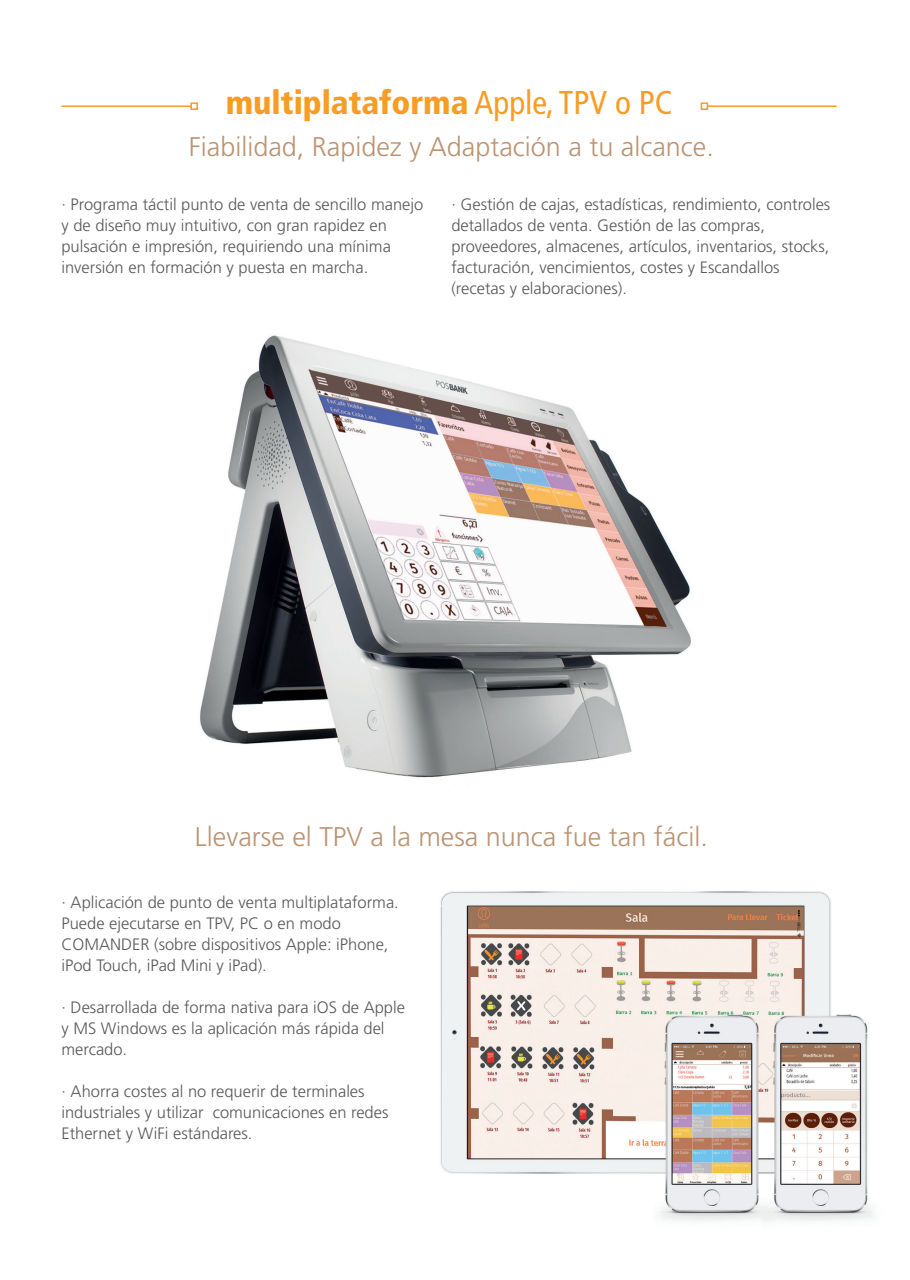
<style>
.page{position:relative;width:910px;height:1280px;background:#fff}
.page>*{position:absolute;margin:0;border:0;box-sizing:border-box;transform-origin:0 0}
.t1{font:900 condensed 33px "Frutiger LT Std";color:#f89c23}
.t2{font:300 27px "Frutiger LT Std";color:#ba9372}
.t3{font:300 16.5px/21px "Frutiger LT Std";color:#57585a}
.s1{font-weight:400}
</style>
<div class="page">
<img style="left:200px;top:335px;width:491px;height:443px">
<hr style="left:61px;top:105px;width:130px;height:2px;background:#f89c23">
<div style="left:190px;top:102px;width:8px;height:8px;border:2px solid #f89c23"></div>
<hr style="left:707px;top:105px;width:130px;height:2px;background:#f89c23">
<div style="left:701px;top:102px;width:7px;height:8px;border:2px solid #f89c23"></div>
<img style="left:440px;top:891px;width:434px;height:331px">
<p class="t1" style="left:226px;top:83px;width:448px">multiplataforma <span class="s1">Apple, TPV o PC</span></p>
<p class="t2" style="left:189px;top:131px;width:527px">Fiabilidad, Rapidez y Adaptación a tu alcance.</p>
<p class="t3" style="left:61px;top:194px;width:363px">· Programa táctil punto de venta de sencillo manejo y de diseño muy intuitivo, con gran rapidez en pulsación e impresión, requiriendo una mínima inversión en formación y puesta en marcha.</p>
<p class="t3" style="left:451px;top:194px;width:380px">· Gestión de cajas, estadísticas, rendimiento, controles detallados de venta. Gestión de las compras, proveedores, almacenes, artículos, inventarios, stocks, facturación, vencimientos, costes y Escandallos (recetas y elaboraciones).</p>
<p class="t2" style="left:195px;top:821px;width:514px">Llevarse el TPV a la mesa nunca fue tan fácil.</p>
<p class="t3" style="left:61px;top:892px;width:339px">· Aplicación de punto de venta multiplataforma.<br>Puede ejecutarse en TPV, PC o en modo COMANDER (sobre dispositivos Apple: iPhone, iPod Touch, iPad Mini y iPad).</p>
<p class="t3" style="left:61px;top:997px;width:345px">· Desarrollada de forma nativa para iOS de Apple y MS Windows es la aplicación más rápida del mercado.</p>
<p class="t3" style="left:61px;top:1081px;width:328px">· Ahorra costes al no requerir de terminales industriales y utilizar comunicaciones en redes<br>Ethernet y WiFi estándares.</p>
</div>
